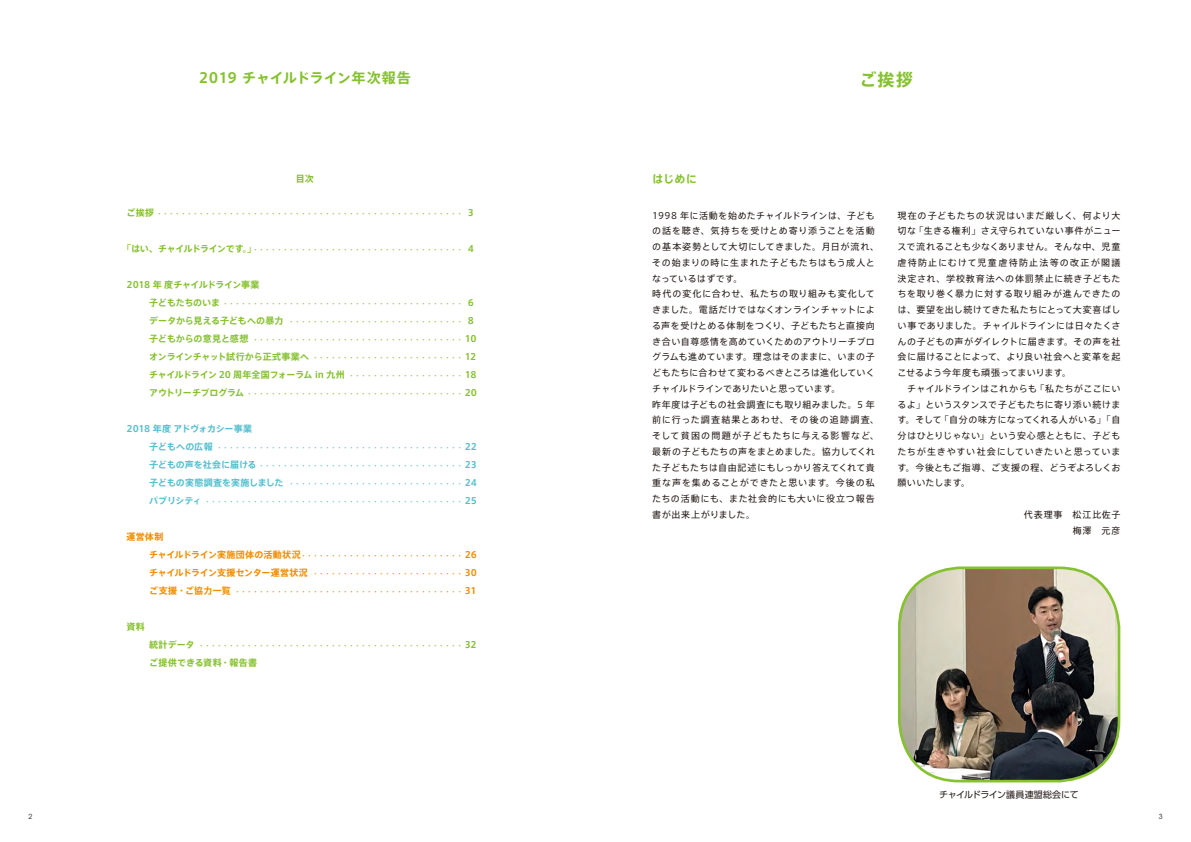
<style>
.page{position:relative;width:1191px;height:842px;background:#fff}
.page>*{position:absolute;margin:0;border:0;box-sizing:border-box;transform-origin:0 0}
.t1{font:700 17px "Axis Std";color:#86c130}
.t2{font:700 14px "Axis Std";letter-spacing:-.005em;color:#86c130}
.t3{font:700 11px "Axis Std";color:#86c130}
.t4{font:9px/15.8px "Axis Std";letter-spacing:.055em;color:#231916}
.t5{font:700 9px "Axis Std";letter-spacing:-.03em;color:#86c130}
.t6{font:9px "UD Shin Go Pro";letter-spacing:-.04em;color:#231916}
.t7{font:700 9px "Axis Std";letter-spacing:-.035em;color:#55c0cf}
.t8{font:9px/15.8px "Axis Std";letter-spacing:.09em;color:#231916;text-align:right}
.t9{font:700 9px "Axis Std";letter-spacing:.03em;color:#86c130}
.t10{font:700 9px "Axis Std";color:#f18d00}
.t11{font:7px "Avant Garde";color:#231916}
.t12{font:700 6px "Axis Std";color:#86c130}
.t13{font:700 6px "Axis Std";color:#55c0cf}
.t14{font:700 6px "Axis Std";color:#f18d00}
.s1{font-size:9px}
.s2{font-size:6px}
</style>
<div class="page">
<img style="left:899px;top:568px;width:220px;height:213px">
<div style="left:898px;top:566px;width:222px;height:216px;border:3px solid #86c130;border-radius:60px"></div>
<h2 class="t2" style="left:199px;top:67px;width:213px">2019 チャイルドライン年次報告</h2>
<h1 class="t1" style="left:859px;top:66px;width:55px">ご挨拶</h1>
<p class="t5" style="left:296px;top:171px;width:19px">目次</p>
<p class="t12" style="left:126px;top:209px;width:349px"><span class="s1">ご挨拶</span>・・・・・・・・・・・・・・・・・・・・・・・・・・・・・・・・・・・・・・・・・・・・・・・・・・・・ <span class="s1">3</span></p>
<p class="t12" style="left:122px;top:245px;width:353px"><span class="s1">「はい、チャイルドラインです。」</span>・・・・・・・・・・・・・・・・・・・・・・・・・・・・・・・・・・・・ <span class="s1">4</span></p>
<p class="t5" style="left:126px;top:277px;width:135px">2018 年度チャイルドライン事業</p>
<p class="t12" style="left:149px;top:299px;width:326px"><span class="s1">子どもたちのいま</span>・・・・・・・・・・・・・・・・・・・・・・・・・・・・・・・・・・・・・・・・・ <span class="s1">6</span></p>
<p class="t12" style="left:149px;top:317px;width:326px"><span class="s1">データから見える子どもへの暴力</span>・・・・・・・・・・・・・・・・・・・・・・・・・・・・・・ <span class="s1">8</span></p>
<p class="t12" style="left:149px;top:335px;width:329px"><span class="s1">子どもからの意見と感想</span>・・・・・・・・・・・・・・・・・・・・・・・・・・・・・・・・・・・・ <span class="s1">10</span></p>
<p class="t12" style="left:149px;top:353px;width:328px"><span class="s1">オンラインチャット試行から正式事業へ</span>・・・・・・・・・・・・・・・・・・・・・・・・・・ <span class="s1">12</span></p>
<p class="t5" style="left:149px;top:367px;width:329px">チャイルドライン 20 周年全国フォーラム in 九州<span class="s2">・・・・・・・・・・・・・・・・・・・・</span> 18</p>
<p class="t12" style="left:149px;top:389px;width:329px"><span class="s1">アウトリーチプログラム</span>・・・・・・・・・・・・・・・・・・・・・・・・・・・・・・・・・・・・・ <span class="s1">20</span></p>
<p class="t7" style="left:126px;top:421px;width:127px">2018 年度アドヴォカシー事業</p>
<p class="t13" style="left:149px;top:443px;width:329px"><span class="s1">子どもへの広報</span>・・・・・・・・・・・・・・・・・・・・・・・・・・・・・・・・・・・・・・・・・・ <span class="s1">22</span></p>
<p class="t13" style="left:149px;top:461px;width:329px"><span class="s1">子どもの声を社会に届ける</span>・・・・・・・・・・・・・・・・・・・・・・・・・・・・・・・・・・・ <span class="s1">23</span></p>
<p class="t13" style="left:149px;top:479px;width:329px"><span class="s1">子どもの実態調査を実施しました</span>・・・・・・・・・・・・・・・・・・・・・・・・・・・・・・ <span class="s1">24</span></p>
<p class="t13" style="left:149px;top:497px;width:329px"><span class="s1">パブリシティ</span>・・・・・・・・・・・・・・・・・・・・・・・・・・・・・・・・・・・・・・・・・・・・ <span class="s1">25</span></p>
<p class="t10" style="left:126px;top:529px;width:38px">運営体制</p>
<p class="t14" style="left:149px;top:551px;width:329px"><span class="s1">チャイルドライン実施団体の活動状況</span>・・・・・・・・・・・・・・・・・・・・・・・・・・・ <span class="s1">26</span></p>
<p class="t14" style="left:149px;top:569px;width:329px"><span class="s1">チャイルドライン支援センター運営状況</span>・・・・・・・・・・・・・・・・・・・・・・・・・・ <span class="s1">30</span></p>
<p class="t14" style="left:149px;top:587px;width:329px"><span class="s1">ご支援・ご協力一覧</span>・・・・・・・・・・・・・・・・・・・・・・・・・・・・・・・・・・・・・・・ <span class="s1">31</span></p>
<p class="t5" style="left:126px;top:619px;width:20px">資料</p>
<p class="t12" style="left:149px;top:641px;width:329px"><span class="s1">統計データ</span>・・・・・・・・・・・・・・・・・・・・・・・・・・・・・・・・・・・・・・・・・・・・・ <span class="s1">32</span></p>
<p class="t9" style="left:149px;top:655px;width:109px">ご提供できる資料・報告書</p>
<p class="t3" style="left:652px;top:171px;width:46px">はじめに</p>
<p class="t4" style="left:652px;top:207px;width:229px">1998 年に活動を始めたチャイルドラインは、子どもの話を聴き、気持ちを受けとめ寄り添うことを活動の基本姿勢として大切にしてきました。月日が流れ、その始まりの時に生まれた子どもたちはもう成人となっているはずです。<br>時代の変化に合わせ、私たちの取り組みも変化してきました。電話だけではなくオンラインチャットによる声を受けとめる体制をつくり、子どもたちと直接向き合い自尊感情を高めていくためのアウトリーチプログラムも進めています。理念はそのままに、いまの子どもたちに合わせて変わるべきところは進化していくチャイルドラインでありたいと思っています。<br>昨年度は子どもの社会調査にも取り組みました。5 年前に行った調査結果とあわせ、その後の追跡調査、そして貧困の問題が子どもたちに与える影響など、最新の子どもたちの声をまとめました。協力してくれた子どもたちは自由記述にもしっかり答えてくれて貴重な声を集めることができたと思います。今後の私たちの活動にも、また社会的にも大いに役立つ報告書が出来上がりました。</p>
<p class="t4" style="left:897px;top:207px;width:224px">現在の子どもたちの状況はいまだ厳しく、何より大切な「生きる権利」さえ守られていない事件がニュースで流れることも少なくありません。そんな中、児童虐待防止にむけて児童虐待防止法等の改正が閣議決定され、学校教育法への体罰禁止に続き子どもたちを取り巻く暴力に対する取り組みが進んできたのは、要望を出し続けてきた私たちにとって大変喜ばしい事でありました。チャイルドラインには日々たくさんの子どもの声がダイレクトに届きます。その声を社会に届けることによって、より良い社会へと変革を起こせるよう今年度も頑張ってまいります。<br>　チャイルドラインはこれからも「私たちがここにいるよ」というスタンスで子どもたちに寄り添い続けます。そして「自分の味方になってくれる人がいる」「自分はひとりじゃない」という安心感とともに、子どもたちが生きやすい社会にしていきたいと思っています。今後ともご指導、ご支援の程、どうぞよろしくお願いいたします。</p>
<p class="t8" style="left:1024px;top:506px;width:98px">代表理事　松江比佐子梅澤　元彦</p>
<p class="t6" style="left:939px;top:788px;width:141px">チャイルドライン議員連盟総会にて</p>
<p class="t11" style="left:28px;top:813px;width:5px">2</p>
<p class="t11" style="left:1158px;top:813px;width:5px">3</p>
</div>
